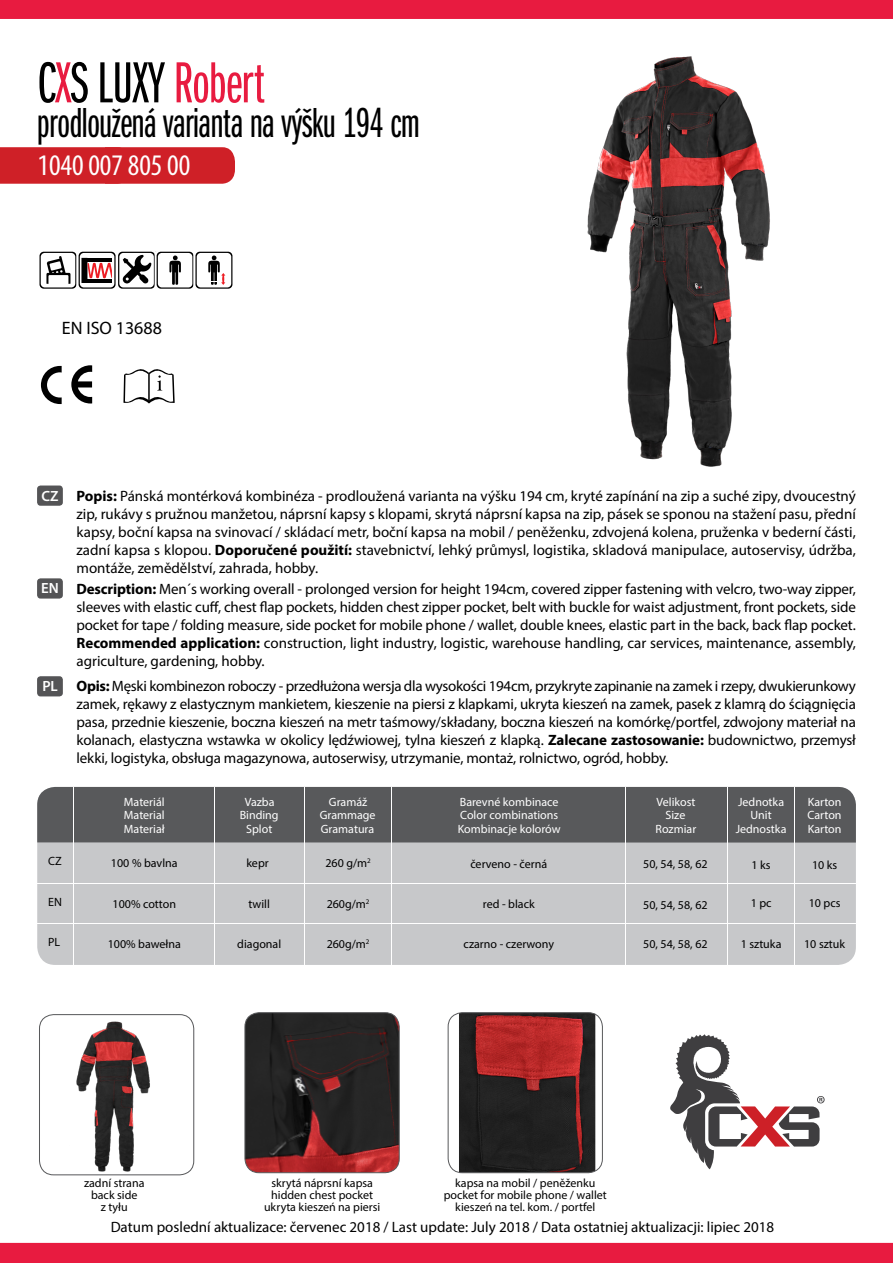
<style>
.page{position:relative;width:893px;height:1263px;background:#fff}
.page>*{position:absolute;margin:0;border:0;box-sizing:border-box;transform-origin:0 0}
.t1{font:60px "Franklin Got Itc DOT Boo Ext Com";letter-spacing:-.01em;color:#e81b40}
.t2{font:43.5px "Franklin Got Itc DOT Boo Ext Com";letter-spacing:-.01em;color:#000}
.t3{font:condensed 30px "Myriad Pro";color:#fff}
.t4{font:18px "Myriad Pro";color:#000}
.t5{font:15px/18px "Myriad Pro";color:#000;text-align:justify}
.t6{font:600 14.85px "Myriad Pro";color:#fff}
.t7{font:12px/12px "Myriad Pro";color:#000;text-align:center}
.t8{font:12px "Myriad Pro";color:#fff}
.s1{color:#000}
.s2{font-weight:700}
</style>
<div class="page">
<div style="left:0;top:147px;width:235px;height:37px;background:#cf2027"></div>
<img style="left:587px;top:56px;width:183px;height:411px">
<svg style="left:670px;top:1034px;width:155px;height:135px"></svg>
<div style="left:37px;top:485px;width:26px;height:21px;background:#545456;border-radius:3px"></div>
<div style="left:37px;top:578px;width:26px;height:21px;background:#545456;border-radius:3px"></div>
<div style="left:37px;top:676px;width:26px;height:20px;background:#545456;border-radius:3px"></div>
<div style="left:0;top:0;width:893px;height:19px;background:#e81b40"></div>
<div style="left:0;top:1243px;width:893px;height:20px;background:#e81b40"></div>
<svg style="left:123px;top:369px;width:52px;height:34px"></svg>
<svg style="left:41px;top:365px;width:51px;height:39px"></svg>
<svg style="left:39px;top:251px;width:194px;height:38px"></svg>
<img style="left:76px;top:1021px;width:74px;height:151px">
<div style="left:39px;top:1014px;width:155px;height:161px;border:1px solid #58595b;border-radius:14px"></div>
<img style="left:246px;top:1013px;width:153px;height:160px">
<div style="left:244px;top:1012px;width:156px;height:161px;border:1px solid #58595b;border-radius:14px"></div>
<img style="left:459px;top:1014px;width:136px;height:159px">
<div style="left:448px;top:1012px;width:155px;height:161px;border:1px solid #58595b;border-radius:14px"></div>
<div style="left:37px;top:787px;width:819px;height:178px;background:#c7c8ca;border-radius:18px"></div>
<div style="left:37px;top:787px;width:819px;height:55px;background:#58595b"></div>
<hr style="left:73px;top:787px;width:1px;height:178px;background:#fff">
<hr style="left:37px;top:923px;width:819px;height:1px;background:#fff">
<hr style="left:37px;top:883px;width:819px;height:1px;background:#fff">
<hr style="left:794px;top:787px;width:1px;height:178px;background:#fff">
<hr style="left:727px;top:787px;width:1px;height:178px;background:#fff">
<hr style="left:625px;top:787px;width:1px;height:178px;background:#fff">
<hr style="left:391px;top:787px;width:1px;height:178px;background:#fff">
<hr style="left:304px;top:787px;width:1px;height:178px;background:#fff">
<hr style="left:215px;top:787px;width:1px;height:178px;background:#fff">
<h1 class="t1" style="left:37px;top:51px;width:229px"><span class="s1">C</span>X<span class="s1">S LUXY</span> Robert</h1>
<h2 class="t2" style="left:37px;top:99px;width:384px">prodloužená varianta na výšku 194 cm</h2>
<h3 class="t3" style="left:38px;top:147px;width:154px">1040 007 805 00</h3>
<p class="t4" style="left:62px;top:317px;width:102px">EN ISO 13688</p>
<p class="t6" style="left:42px;top:486px;width:19px">CZ</p>
<p class="t6" style="left:41px;top:579px;width:19px">EN</p>
<p class="t6" style="left:42px;top:677px;width:17px">PL</p>
<p class="t7" style="left:48px;top:855px;width:15px">CZ</p>
<p class="t7" style="left:48px;top:896px;width:15px">EN</p>
<p class="t7" style="left:48px;top:936px;width:14px">PL</p>
<p class="t5" style="left:77px;top:486px;width:781px"><span class="s2">Popis:</span> Pánská montérková kombinéza - prodloužená varianta na výšku 194 cm, kryté zapínání na zip a suché zipy, dvoucestný zip, rukávy s pružnou manžetou, náprsní kapsy s klopami, skrytá náprsní kapsa na zip, pásek se sponou na stažení pasu, přední kapsy, boční kapsa na svinovací / skládací metr, boční kapsa na mobil / peněženku, zdvojená kolena, pruženka v bederní části, zadní kapsa s klopou. <span class="s2">Doporučené použití:</span> stavebnictví, lehký průmysl, logistika, skladová manipulace, autoservisy, údržba, montáže, zemědělství, zahrada, hobby.</p>
<p class="t5" style="left:77px;top:579px;width:781px"><span class="s2">Description:</span> Men´s working overall - prolonged version for height 194cm, covered zipper fastening with velcro, two-way zipper, sleeves with elastic cuff, chest flap pockets, hidden chest zipper pocket, belt with buckle for waist adjustment, front pockets, side pocket for tape / folding measure, side pocket for mobile phone / wallet, double knees, elastic part in the back, back flap pocket.<br><span class="s2">Recommended application:</span> construction, light industry, logistic, warehouse handling, car services, maintenance, assembly, agriculture, gardening, hobby.</p>
<p class="t5" style="left:77px;top:677px;width:781px"><span class="s2">Opis:</span> Męski kombinezon roboczy - przedłużona wersja dla wysokości 194cm, przykryte zapinanie na zamek i rzepy, dwukierunkowy zamek, rękawy z elastycznym mankietem, kieszenie na piersi z klapkami, ukryta kieszeń na zamek, pasek z klamrą do ściągnięcia pasa, przednie kieszenie, boczna kieszeń na metr taśmowy/składany, boczna kieszeń na komórkę/portfel, zdwojony materiał na kolanach, elastyczna wstawka w okolicy lędźwiowej, tylna kieszeń z klapką. <span class="s2">Zalecane zastosowanie:</span> budownictwo, przemysł lekki, logistyka, obsługa magazynowa, autoserwisy, utrzymanie, montaż, rolnictwo, ogród, hobby.</p>
<p class="t8" style="left:124px;top:794px;width:42px">Materiál</p>
<p class="t8" style="left:124px;top:808px;width:42px">Material</p>
<p class="t8" style="left:124px;top:822px;width:42px">Materiał</p>
<p class="t7" style="left:111px;top:857px;width:68px">100 % bavlna</p>
<p class="t7" style="left:113px;top:898px;width:65px">100% cotton</p>
<p class="t7" style="left:108px;top:938px;width:75px">100% bawełna</p>
<p class="t8" style="left:245px;top:794px;width:31px">Vazba</p>
<p class="t8" style="left:246px;top:821px;width:28px">Splot</p>
<p class="t8" style="left:240px;top:808px;width:40px">Binding</p>
<p class="t8" style="left:329px;top:794px;width:40px">Gramáž</p>
<p class="t8" style="left:321px;top:821px;width:55px">Gramatura</p>
<p class="t8" style="left:320px;top:808px;width:57px">Grammage</p>
<p class="t7" style="left:246px;top:857px;width:24px">kepr</p>
<p class="t7" style="left:249px;top:898px;width:23px">twill</p>
<p class="t7" style="left:237px;top:938px;width:45px">diagonal</p>
<p class="t7" style="left:325px;top:857px;width:47px">260 g/m<sup>2</sup></p>
<p class="t7" style="left:327px;top:898px;width:44px">260g/m<sup>2</sup></p>
<p class="t7" style="left:327px;top:938px;width:44px">260g/m<sup>2</sup></p>
<p class="t8" style="left:460px;top:794px;width:100px">Barevné kombinace</p>
<p class="t8" style="left:458px;top:821px;width:104px">Kombinacje kolorów</p>
<p class="t8" style="left:460px;top:808px;width:100px">Color combinations</p>
<p class="t8" style="left:656px;top:794px;width:40px">Velikost</p>
<p class="t8" style="left:656px;top:821px;width:42px">Rozmiar</p>
<p class="t8" style="left:666px;top:808px;width:21px">Size</p>
<p class="t8" style="left:738px;top:794px;width:48px">Jednotka</p>
<p class="t8" style="left:736px;top:821px;width:52px">Jednostka</p>
<p class="t8" style="left:750px;top:808px;width:23px">Unit</p>
<p class="t8" style="left:808px;top:794px;width:35px">Karton</p>
<p class="t8" style="left:808px;top:821px;width:35px">Karton</p>
<p class="t8" style="left:808px;top:808px;width:36px">Carton</p>
<p class="t7" style="left:470px;top:857px;width:78px">červeno - černá</p>
<p class="t7" style="left:483px;top:897px;width:53px">red - black</p>
<p class="t7" style="left:464px;top:938px;width:92px">czarno - czerwony</p>
<p class="t7" style="left:643px;top:857px;width:66px">50, 54, 58, 62</p>
<p class="t7" style="left:643px;top:898px;width:66px">50, 54, 58, 62</p>
<p class="t7" style="left:643px;top:938px;width:66px">50, 54, 58, 62</p>
<p class="t7" style="left:752px;top:859px;width:21px">1 ks</p>
<p class="t7" style="left:812px;top:859px;width:27px">10 ks</p>
<p class="t7" style="left:751px;top:897px;width:22px">1 pc</p>
<p class="t7" style="left:809px;top:897px;width:33px">10 pcs</p>
<p class="t7" style="left:741px;top:938px;width:42px">1 sztuka</p>
<p class="t7" style="left:804px;top:938px;width:42px">10 sztuk</p>
<p class="t7" style="left:84px;top:1177px;width:62px">zadní strana back side<br>z tyłu</p>
<p class="t7" style="left:264px;top:1177px;width:118px">skrytá náprsní kapsa hidden chest pocket ukryta kieszeń na piersi</p>
<p class="t7" style="left:444px;top:1177px;width:165px">kapsa na mobil / peněženku pocket for mobile phone / wallet kieszeń na tel. kom. / portfel</p>
<p class="t5" style="left:111px;top:1218px;width:665px">Datum poslední aktualizace: červenec 2018 / Last update: July 2018 / Data ostatniej aktualizacji: lipiec 2018</p>
</div>
